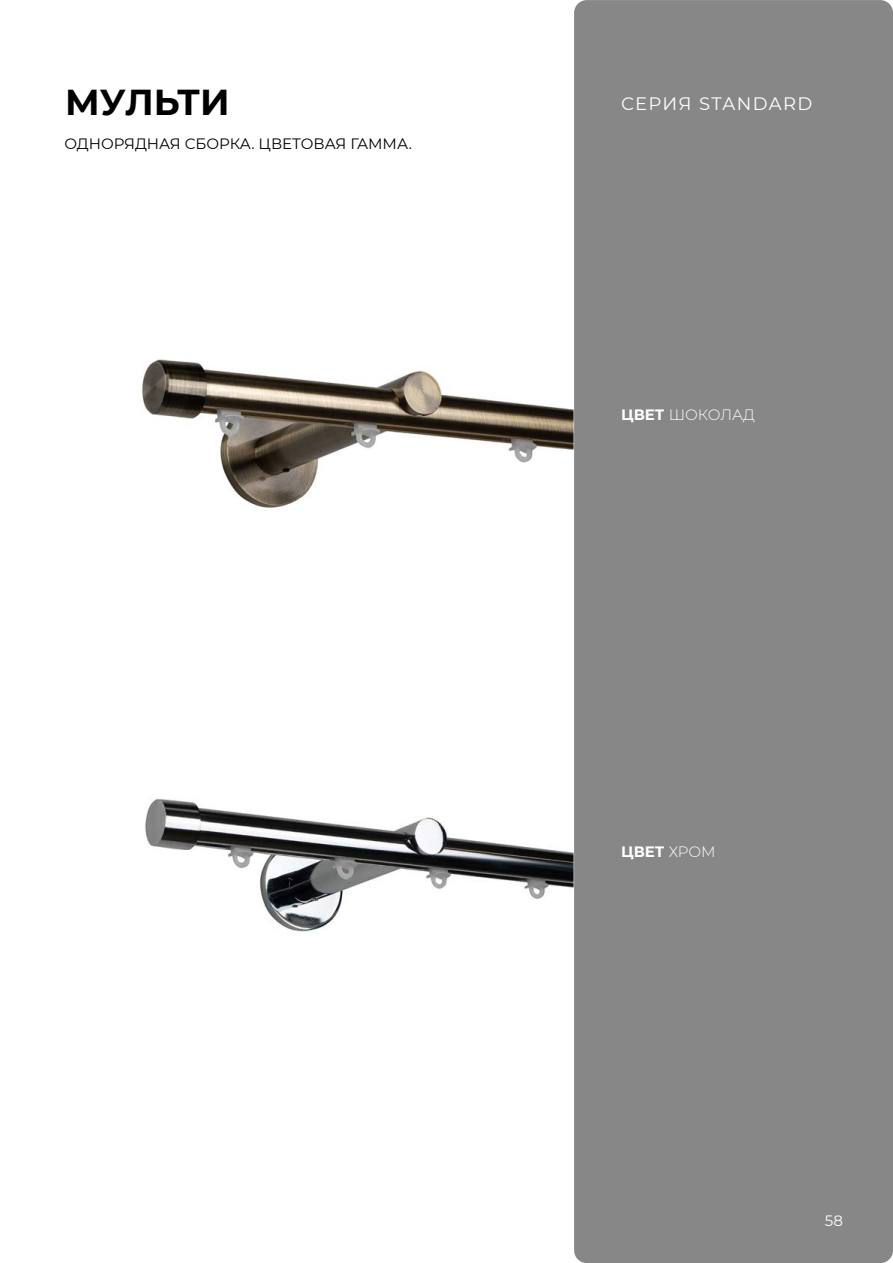
<style>
.page{position:relative;width:893px;height:1263px;background:#fff}
.page>*{position:absolute;margin:0;border:0;box-sizing:border-box;transform-origin:0 0}
.t1{font:700 36px "Montserrat";color:#000}
.t2{font:18px "Montserrat";letter-spacing:.075em;color:#fff}
.t3{font:15px "Montserrat";color:#000}
.t4{font:300 15px "Montserrat";color:#fff}
.t5{font:700 15px "Montserrat";color:#fff}
.t6{font:15px "Montserrat";color:#fff}
.s1{font-weight:700}
.s2{font-weight:300}
</style>
<div class="page">
<div style="left:574px;top:0;width:319px;height:1263px;background:#878787;border-radius:13px"></div>
<img style="left:145px;top:799px;width:429px;height:133px">
<img style="left:142px;top:359px;width:432px;height:149px">
<h1 class="t1" style="left:65px;top:76px;width:166px">МУЛЬТИ</h1>
<p class="t3" style="left:64px;top:133px;width:349px">ОДНОРЯДНАЯ СБОРКА. ЦВЕТОВАЯ ГАММА.</p>
<p class="t2" style="left:621px;top:91px;width:193px">СЕРИЯ STANDARD</p>
<p class="t4" style="left:621px;top:405px;width:135px"><span class="s1">ЦВЕТ</span> ШОКОЛАД</p>
<p class="t5" style="left:621px;top:841px;width:96px">ЦВЕТ <span class="s2">ХРОМ</span></p>
<p class="t6" style="left:825px;top:1211px;width:20px">58</p>
</div>
